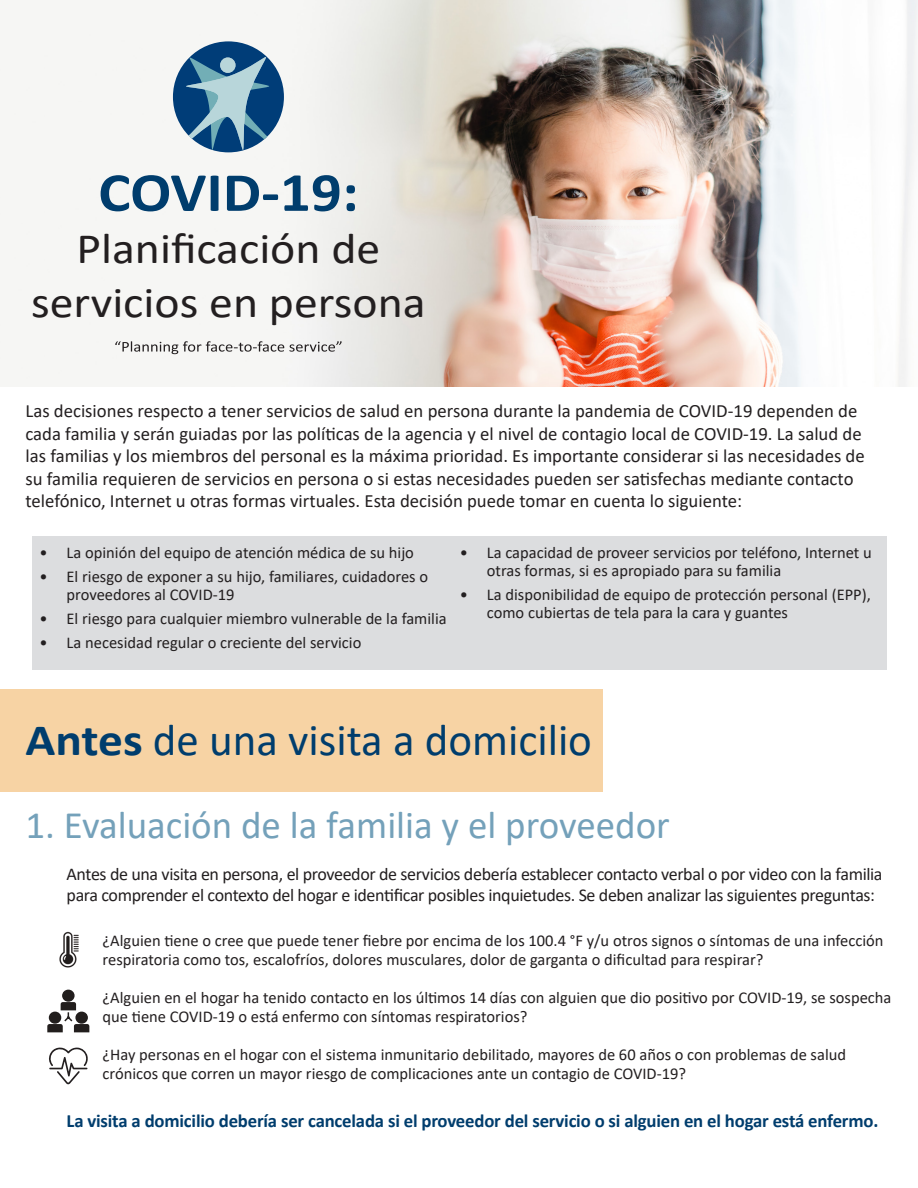
<style>
.page{position:relative;width:918px;height:1188px;background:#fff}
.page>*{position:absolute;margin:0;border:0;box-sizing:border-box;transform-origin:0 0}
.t1{font:700 55.5px "Calibri";color:#003d6d;scale:1.1 1}
.t2{font:45px "Calibri";color:#003d6d}
.t3{font:43.5px/54px "Calibri";color:#231f20;text-align:center;scale:1.1 1}
.t4{font:39px "Calibri";color:#74a1ba}
.t5{font:18.75px/22.5px "Calibri";color:#231f20}
.t6{font:700 18.75px "Calibri";letter-spacing:-.01em;color:#003d6d}
.t7{font:18px/21px "Calibri";letter-spacing:-.02em;color:#231f20}
.t8{font:16.5px/18px "Calibri";color:#231f20}
.s1{font-weight:700}
</style>
<div class="page">
<div style="left:32px;top:536px;width:855px;height:134px;background:#dcdddf"></div>
<img style="left:0;top:0;width:918px;height:387px">
<svg style="left:115px;top:341px;width:227px;height:13px"></svg>
<div style="left:0;top:690px;width:603px;height:102px;background:#f7d3a4"></div>
<img style="left:59px;top:931px;width:20px;height:37px">
<div style="left:63px;top:990px;width:11px;height:11px;background:#221e1d;border-radius:50%"></div>
<div style="left:62px;top:990px;width:13px;height:12px;border:2px solid #221e1d;border-radius:50%"></div>
<svg style="left:47px;top:1001px;width:43px;height:32px"></svg>
<svg style="left:49px;top:1047px;width:39px;height:37px"></svg>
<div style="left:173px;top:41px;width:111px;height:111px;background:#003d78;border-radius:50%"></div>
<svg style="left:186px;top:56px;width:83px;height:94px"></svg>
<svg style="left:220px;top:57px;width:16px;height:16px"></svg>
<h1 class="t1" style="left:98px;top:153px;width:238px">COVID-19:</h1>
<h3 class="t3" style="left:31px;top:220px;width:360px">Planificación de servicios en persona</h3>
<p class="t5" style="left:26px;top:399px;width:841px">Las decisiones respecto a tener servicios de salud en persona durante la pandemia de COVID-19 dependen de cada familia y serán guiadas por las políticas de la agencia y el nivel de contagio local de COVID-19. La salud de las familias y los miembros del personal es la máxima prioridad. Es importante considerar si las necesidades de su familia requieren de servicios en persona o si estas necesidades pueden ser satisfechas mediante contacto telefónico, Internet u otras formas virtuales. Esta decisión puede tomar en cuenta lo siguiente:</p>
<p class="t8" style="left:40px;top:543px;width:376px">• La opinión del equipo de atención médica de su hijo</p>
<p class="t8" style="left:67px;top:567px;width:363px;text-indent:-27px">• El riesgo de exponer a su hijo, familiares, cuidadores o proveedores al COVID-19</p>
<p class="t8" style="left:40px;top:609px;width:409px">• El riesgo para cualquier miembro vulnerable de la familia</p>
<p class="t8" style="left:40px;top:633px;width:323px">• La necesidad regular o creciente del servicio</p>
<p class="t8" style="left:487px;top:543px;width:386px;text-indent:-27px">• La capacidad de proveer servicios por teléfono, Internet u otras formas, si es apropiado para su familia</p>
<p class="t8" style="left:487px;top:585px;width:386px;text-indent:-27px">• La disponibilidad de equipo de protección personal (EPP), como cubiertas de tela para la cara y guantes</p>
<h2 class="t2" style="left:26px;top:709px;width:568px"><span class="s1">Antes</span> de una visita a domicilio</h2>
<h3 class="t4" style="left:26px;top:798px;width:646px">1. Evaluación de la familia y el proveedor</h3>
<p class="t7" style="left:67px;top:863px;width:818px">Antes de una visita en persona, el proveedor de servicios debería establecer contacto verbal o por video con la familia para comprender el contexto del hogar e identificar posibles inquietudes. Se deben analizar las siguientes preguntas:</p>
<p class="t8" style="left:103px;top:930px;width:782px;line-height:19.5px">¿Alguien tiene o cree que puede tener fiebre por encima de los 100.4 °F y/u otros signos o síntomas de una infección respiratoria como tos, escalofríos, dolores musculares, dolor de garganta o dificultad para respirar?</p>
<p class="t8" style="left:103px;top:987px;width:790px;line-height:19.5px">¿Alguien en el hogar ha tenido contacto en los últimos 14 días con alguien que dio positivo por COVID-19, se sospecha que tiene COVID-19 o está enfermo con síntomas respiratorios?</p>
<p class="t8" style="left:103px;top:1044px;width:745px;line-height:19.5px">¿Hay personas en el hogar con el sistema inmunitario debilitado, mayores de 60 años o con problemas de salud crónicos que corren un mayor riesgo de complicaciones ante un contagio de COVID-19?</p>
<p class="t6" style="left:67px;top:1108px;width:813px">La visita a domicilio debería ser cancelada si el proveedor del servicio o si alguien en el hogar está enfermo.</p>
</div>
